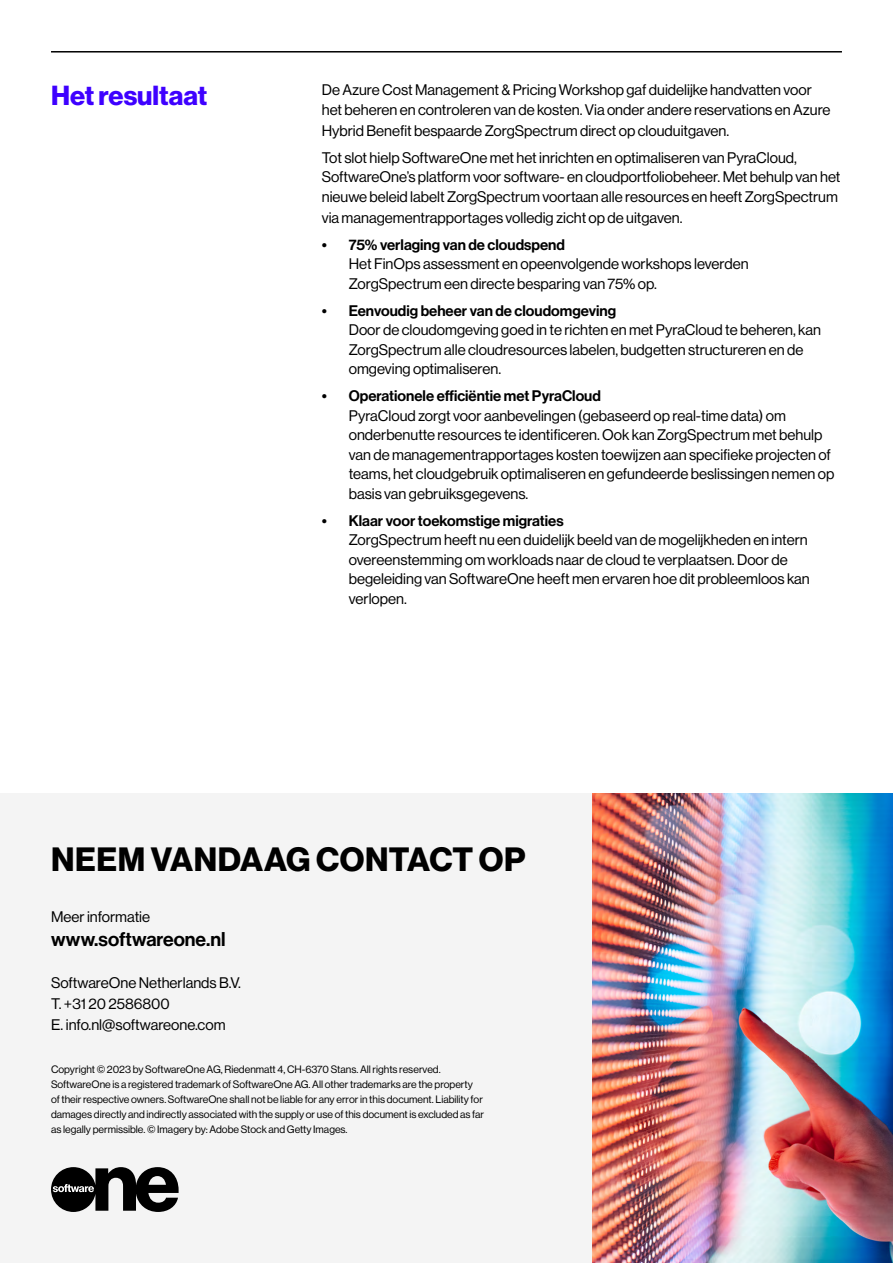
<style>
.page{position:relative;width:893px;height:1263px;background:#fff}
.page>*{position:absolute;margin:0;border:0;box-sizing:border-box;transform-origin:0 0}
.t1{font:700 33px "Haas Grot Disp 75";letter-spacing:.015em;color:#000}
.t2{font:700 27px "Haas Grot Disp 75";color:#3e00ff}
.t3{font:500 19.5px "Haas Grot Disp 65";color:#000}
.t4{font:15px/19.5px "Haas Grot Disp 55 Roman";color:#000}
.t5{font:500 15px "Haas Grot Disp 65";color:#000}
.t6{font:10.5px/15px "Haas Grot Disp 55 Roman";color:#000}
</style>
<div class="page">
<hr style="left:51px;top:51px;width:791px;height:2px;background:#000">
<div style="left:0;top:793px;width:893px;height:470px;background:#f4f4f4"></div>
<svg style="left:51px;top:1167px;width:128px;height:45px"></svg>
<img style="left:592px;top:793px;width:301px;height:470px">
<h2 class="t2" style="left:51px;top:80px;width:158px">Het resultaat</h2>
<p class="t4" style="left:322px;top:80px;width:510px">De Azure Cost Management &amp; Pricing Workshop gaf duidelijke handvatten voor het beheren en controleren van de kosten. Via onder andere reservations en Azure</p>
<p class="t4" style="left:322px;top:117px;width:477px;line-height:27px">Hybrid Benefit bespaarde ZorgSpectrum direct op clouduitgaven.<br>Tot slot hielp SoftwareOne met het inrichten en optimaliseren van PyraCloud,</p>
<p class="t4" style="left:322px;top:167px;width:520px">SoftwareOne’s platform voor software- en cloudportfoliobeheer. Met behulp van het nieuwe beleid labelt ZorgSpectrum voortaan alle resources en heeft ZorgSpectrum</p>
<p class="t4" style="left:322px;top:208px;width:362px">via managementrapportages volledig zicht op de uitgaven.</p>
<p class="t5" style="left:322px;top:236px;width:245px">• 75% verlaging van de cloudspend</p>
<p class="t4" style="left:349px;top:254px;width:401px">Het FinOps assessment en opeenvolgende workshops leverden<br>ZorgSpectrum een directe besparing van 75% op.</p>
<p class="t5" style="left:322px;top:302px;width:296px">• Eenvoudig beheer van de cloudomgeving</p>
<p class="t4" style="left:349px;top:320px;width:474px">Door de cloudomgeving goed in te richten en met PyraCloud te beheren, kan<br>ZorgSpectrum alle cloudresources labelen, budgetten structureren en de omgeving optimaliseren.</p>
<p class="t5" style="left:322px;top:387px;width:281px">• Operationele efficiëntie met PyraCloud</p>
<p class="t4" style="left:349px;top:406px;width:487px">PyraCloud zorgt voor aanbevelingen (gebaseerd op real-time data) om onderbenutte resources te identificeren. Ook kan ZorgSpectrum met behulp van de managementrapportages kosten toewijzen aan specifieke projecten of teams, het cloudgebruik optimaliseren en gefundeerde beslissingen nemen op basis van gebruiksgegevens.</p>
<p class="t5" style="left:322px;top:512px;width:243px">• Klaar voor toekomstige migraties</p>
<p class="t4" style="left:349px;top:530px;width:463px">ZorgSpectrum heeft nu een duidelijk beeld van de mogelijkheden en intern overeenstemming om workloads naar de cloud te verplaatsen. Door de begeleiding van SoftwareOne heeft men ervaren hoe dit probleemloos kan verlopen.</p>
<h1 class="t1" style="left:51px;top:840px;width:476px">NEEM VANDAAG CONTACT OP</h1>
<p class="t4" style="left:51px;top:907px;width:101px">Meer informatie</p>
<h3 class="t3" style="left:51px;top:928px;width:176px">www.softwareone.nl</h3>
<p class="t4" style="left:51px;top:972px;width:192px;line-height:21px">SoftwareOne Netherlands B.V.<br>T. +31 20 2586800<br>E. info.nl@softwareone.com</p>
<p class="t6" style="left:51px;top:1062px;width:435px">Copyright © 2023 by SoftwareOne AG, Riedenmatt 4, CH-6370 Stans. All rights reserved.<br>SoftwareOne is a registered trademark of SoftwareOne AG. All other trademarks are the property of their respective owners. SoftwareOne shall not be liable for any error in this document. Liability for damages directly and indirectly associated with the supply or use of this document is excluded as far as legally permissible. © Imagery by: Adobe Stock and Getty Images.</p>
</div>
